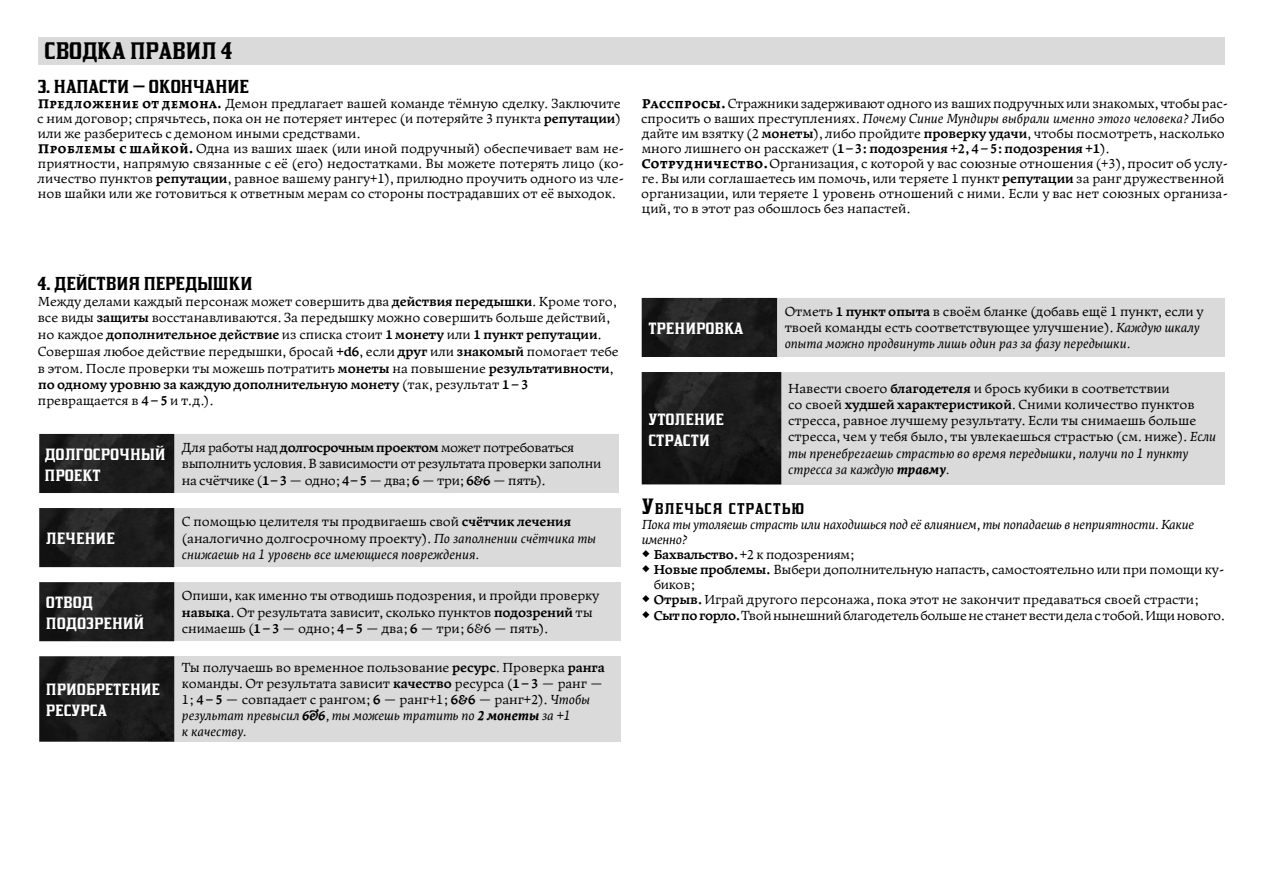
<style>
.page{position:relative;width:1263px;height:893px;background:#fff}
.page>*{position:absolute;margin:0;border:0;box-sizing:border-box;transform-origin:0 0}
.t1{font:21px "Kirsty RU Sby Daymarius";color:#000}
.t2{font:18px/21px "Kirsty RU Sby Daymarius";color:#fff}
.t3{font:16.5px "Kirsty RU Sby Daymarius";color:#000}
.t4{font:13.65px "Kirsty RU Sby Daymarius";letter-spacing:.07em;color:#000}
.t5{font:13.5px/16.2px "Leksa";color:#000}
.t6{font:13.5px/16.2px "Leksa";letter-spacing:-.025em;color:#000}
.t7{font:italic 13.5px/15px "Leksa";letter-spacing:-.02em;color:#000}
.t8{font:13.5px "Leksa";letter-spacing:-.02em;color:#000}
.s1{font-weight:800}
.s2{font-weight:700}
.s3{font-style:italic}
.s4{font-weight:800;font-style:italic}
.s5{font-size:19.5px}
.s6{font-family:"Arno Pro";font-size:22.5px}
</style>
<div class="page">
<div style="left:38px;top:37px;width:1187px;height:27px;background:#dadada"></div>
<div style="left:148px;top:434px;width:470px;height:59px;background:#dadada"></div>
<img style="left:39px;top:434px;width:135px;height:59px">
<div style="left:148px;top:508px;width:473px;height:59px;background:#dadada"></div>
<img style="left:39px;top:508px;width:135px;height:59px">
<div style="left:751px;top:298px;width:474px;height:58px;background:#dadada"></div>
<img style="left:642px;top:298px;width:135px;height:59px">
<div style="left:754px;top:372px;width:471px;height:112px;background:#dadada"></div>
<img style="left:642px;top:372px;width:139px;height:112px">
<div style="left:148px;top:656px;width:473px;height:86px;background:#dadada"></div>
<img style="left:39px;top:656px;width:135px;height:86px">
<div style="left:148px;top:582px;width:473px;height:59px;background:#dadada"></div>
<img style="left:39px;top:582px;width:135px;height:59px">
<h1 class="t1" style="left:44px;top:39px;width:190px">СВОДКА ПРАВИЛ 4</h1>
<p class="t3" style="left:38px;top:77px;width:213px">3. НАПАСТИ — ОКОНЧАНИЕ</p>
<p class="t5" style="left:37px;top:96px;width:589px;line-height:15px"><span class="s1">Предложение от демона.</span> Демон предлагает вашей команде тёмную сделку. Заключите с ним договор; спрячьтесь, пока он не потеряет интерес (и потеряйте 3 пункта <span class="s2">репутации</span>) или же разберитесь с демоном иными средствами.<br><span class="s1">Проблемы с шайкой.</span> Одна из ваших шаек (или иной подручный) обеспечивает вам не&shy;приятности, напрямую связанные с её (его) недостатками. Вы можете потерять лицо (ко&shy;личество пунктов <span class="s2">репутации</span>, равное вашему рангу+1), прилюдно проучить одного из чле&shy;нов шайки или же готовиться к ответным мерам со стороны пострадавших от её выходок.</p>
<p class="t5" style="left:641px;top:96px;width:589px;line-height:15px"><span class="s1">Расспросы.</span> Стражники задерживают одного из ваших подручных или знакомых, чтобы рас&shy;спросить о ваших преступлениях. <span class="s3">Почему Синие Мундиры выбрали именно этого человека?</span> Либо дайте им взятку (2 <span class="s2">монеты</span>), либо пройдите <span class="s2">проверку удачи</span>, чтобы посмотреть, насколько много лишнего он расскажет (<span class="s2">1–3: подозрения +2, 4–5: подозрения +1</span>).<br><span class="s1">Сотрудничество.</span> Организация, с которой у вас союзные отношения (+3), просит об услу&shy;ге. Вы или соглашаетесь им помочь, или теряете 1 пункт <span class="s2">репутации</span> за ранг дружественной организации, или теряете 1 уровень отношений с ними. Если у вас нет союзных организа&shy;ций, то в этот раз обошлось без напастей.</p>
<p class="t3" style="left:37px;top:274px;width:216px">4. ДЕЙСТВИЯ ПЕРЕДЫШКИ</p>
<p class="t5" style="left:38px;top:294px;width:581px">Между делами каждый персонаж может совершить два <span class="s2">действия передышки</span>. Кроме того, все виды <span class="s2">защиты</span> восстанавливаются. За передышку можно совершить больше действий, но каждое <span class="s2">дополнительное действие</span> из списка стоит <span class="s2">1 монету</span> или <span class="s2">1 пункт репутации</span>.</p>
<p class="t5" style="left:38px;top:344px;width:582px">Совершая любое действие передышки, бросай <span class="s2">+d6</span>, если <span class="s2">друг</span> или <span class="s2">знакомый</span> помогает тебе в этом. После проверки ты можешь потратить <span class="s2">монеты</span> на повышение <span class="s2">результативности</span>, <span class="s2">по одному уровню за каждую дополнительную монету</span> (так, результат <span class="s2">1–3 </span>превращается в <span class="s2">4–5</span> и т.д.).</p>
<h2 class="t2" style="left:44px;top:442px;width:123px">долгосрочный проект</h2>
<h2 class="t2" style="left:46px;top:527px;width:70px">лечение</h2>
<h2 class="t2" style="left:46px;top:591px;width:100px">отвод подозрений</h2>
<h2 class="t2" style="left:46px;top:678px;width:116px">приобретение ресурса</h2>
<p class="t6" style="left:182px;top:440px;width:421px">Для работы над <span class="s2">долгосрочным проектом</span> может потребоваться выполнить условия. В зависимости от результата проверки заполни на счётчике (<span class="s2">1–3</span> — одно; <span class="s2">4–5</span> — два; <span class="s2">6</span> — три; <span class="s2">6&amp;6</span> — пять).</p>
<p class="t5" style="left:182px;top:514px;width:416px">С помощью целителя ты продвигаешь свой <span class="s2">счётчик лечения </span>(аналогично долгосрочному проекту). <span class="s3">По заполнении счётчика ты снижаешь на 1 уровень все имеющиеся повреждения.</span></p>
<p class="t5" style="left:182px;top:588px;width:419px">Опиши, как именно ты отводишь подозрения, и пройди проверку <span class="s2">навыка</span>. От результата зависит, сколько пунктов <span class="s2">подозрений</span> ты снимаешь (<span class="s2">1–3</span> — одно; <span class="s2">4–5</span> — два; <span class="s2">6</span> — три; 6&amp;6 — пять).</p>
<p class="t5" style="left:182px;top:659px;width:424px">Ты получаешь во временное пользование <span class="s2">ресурс</span>. Проверка <span class="s2">ранга </span>команды. От результата зависит <span class="s2">качество</span> ресурса (<span class="s2">1–3</span> — ранг — 1; <span class="s2">4–5</span> — совпадает с рангом; <span class="s2">6</span> — ранг+1; <span class="s2">6&amp;6</span> — ранг+2). <span class="s3">Чтобы результат превысил</span> <span class="s4">6&amp;6</span><span class="s3">, ты можешь тратить по</span> <span class="s4">2 монеты</span> <span class="s3">за +1<br>к качеству.</span></p>
<h2 class="t2" style="left:648px;top:317px;width:97px">тренировка</h2>
<h2 class="t2" style="left:648px;top:407px;width:77px">утоление страсти</h2>
<p class="t5" style="left:785px;top:303px;width:420px">Отметь <span class="s2">1 пункт опыта</span> в своём бланке (добавь ещё 1 пункт, если у твоей команды есть соответствующее улучшение). <span class="s3">Каждую шкалу опыта можно продвинуть лишь один раз за фазу передышки.</span></p>
<p class="t5" style="left:788px;top:380px;width:430px">Навести своего <span class="s2">благодетеля</span> и брось кубики в соответствии<br>со своей <span class="s2">худшей характеристикой</span>. Сними количество пунктов стресса, равное лучшему результату. Если ты снимаешь больше стресса, чем у тебя было, ты увлекаешься страстью (см. ниже). <span class="s3">Если ты пренебрегаешь страстью во время передышки, получи по 1 пункту стресса за каждую</span> <span class="s4">травму</span><span class="s3">.</span></p>
<p class="t4" style="left:642px;top:501px;width:164px"><span class="s5">У</span>влечься страстью</p>
<p class="t7" style="left:642px;top:518px;width:554px">Пока ты утоляешь страсть или находишься под её влиянием, ты попадаешь в неприятности. Какие именно?</p>
<p class="t5" style="left:642px;top:547px;width:214px"><span class="s6">◆</span> <span class="s2">Бахвальство.</span> +2 к подозрениям;</p>
<p class="t5" style="left:654px;top:562px;width:572px;line-height:15px;text-indent:-12px"><span class="s6">◆</span> <span class="s2">Новые проблемы.</span> Выбери дополнительную напасть, самостоятельно или при помощи ку&shy;биков;</p>
<p class="t5" style="left:642px;top:592px;width:558px"><span class="s6">◆</span> <span class="s2">Отрыв.</span> Играй другого персонажа, пока этот не закончит предаваться своей страсти;</p>
<p class="t8" style="left:642px;top:607px;width:585px"><span class="s6">◆</span> <span class="s2">Сыт по горло.</span> Твой нынешний благодетель больше не станет вести дела с тобой. Ищи нового.</p>
</div>
